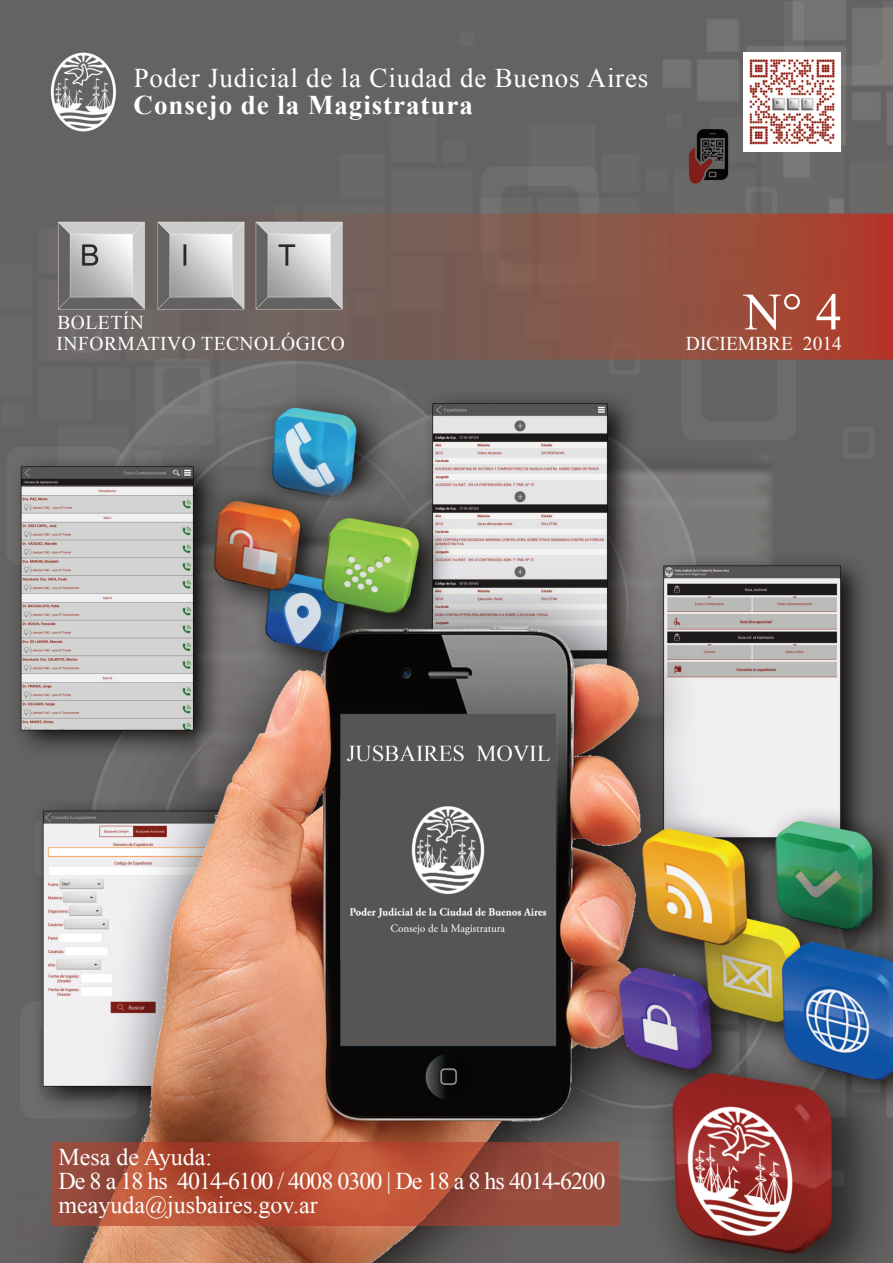
<style>
.page{position:relative;width:893px;height:1263px;background:#fff}
.page>*{position:absolute;margin:0;border:0;box-sizing:border-box;transform-origin:0 0}
.t1{font:52.5px "Times New Roman";color:#fff}
.t2{font:27px "Times New Roman";letter-spacing:.03em;color:#fff}
.t3{font:700 27px "Times New Roman";letter-spacing:.035em;color:#fff}
.t4{font:24px/24px "Times New Roman";letter-spacing:-.04em;color:#fff}
.t5{font:19.5px/21.6px "Times New Roman";letter-spacing:.025em;color:#fff}
.t6{font:19.5px "Times New Roman";color:#fff}
</style>
<div class="page">
<img style="left:0;top:0;width:893px;height:1263px">
<img style="left:0;top:214px;width:893px;height:146px">
<img style="left:51px;top:216px;width:300px;height:99px">
<img style="left:740px;top:50px;width:105px;height:105px">
<img style="left:743px;top:52px;width:97px;height:100px">
<img style="left:51px;top:1142px;width:568px;height:83px">
<img style="left:47px;top:51px;width:74px;height:83px">
<img style="left:682px;top:129px;width:56px;height:56px">
<p class="t2" style="left:134px;top:63px;width:516px">Poder Judicial de la Ciudad de Buenos Aires</p>
<p class="t3" style="left:134px;top:90px;width:341px">Consejo de la Magistratura</p>
<p class="t5" style="left:57px;top:311px;width:290px">BOLETÍN<br>INFORMATIVO TECNOLÓGICO</p>
<h1 class="t1" style="left:744px;top:283px;width:100px">N° 4</h1>
<p class="t6" style="left:686px;top:332px;width:157px">DICIEMBRE 2014</p>
<p class="t4" style="left:59px;top:1145px;width:548px">Mesa de Ayuda:<br>De 8 a 18 hs 4014-6100 / 4008 0300 | De 18 a 8 hs 4014-6200 meayuda@jusbaires.gov.ar</p>
</div>
